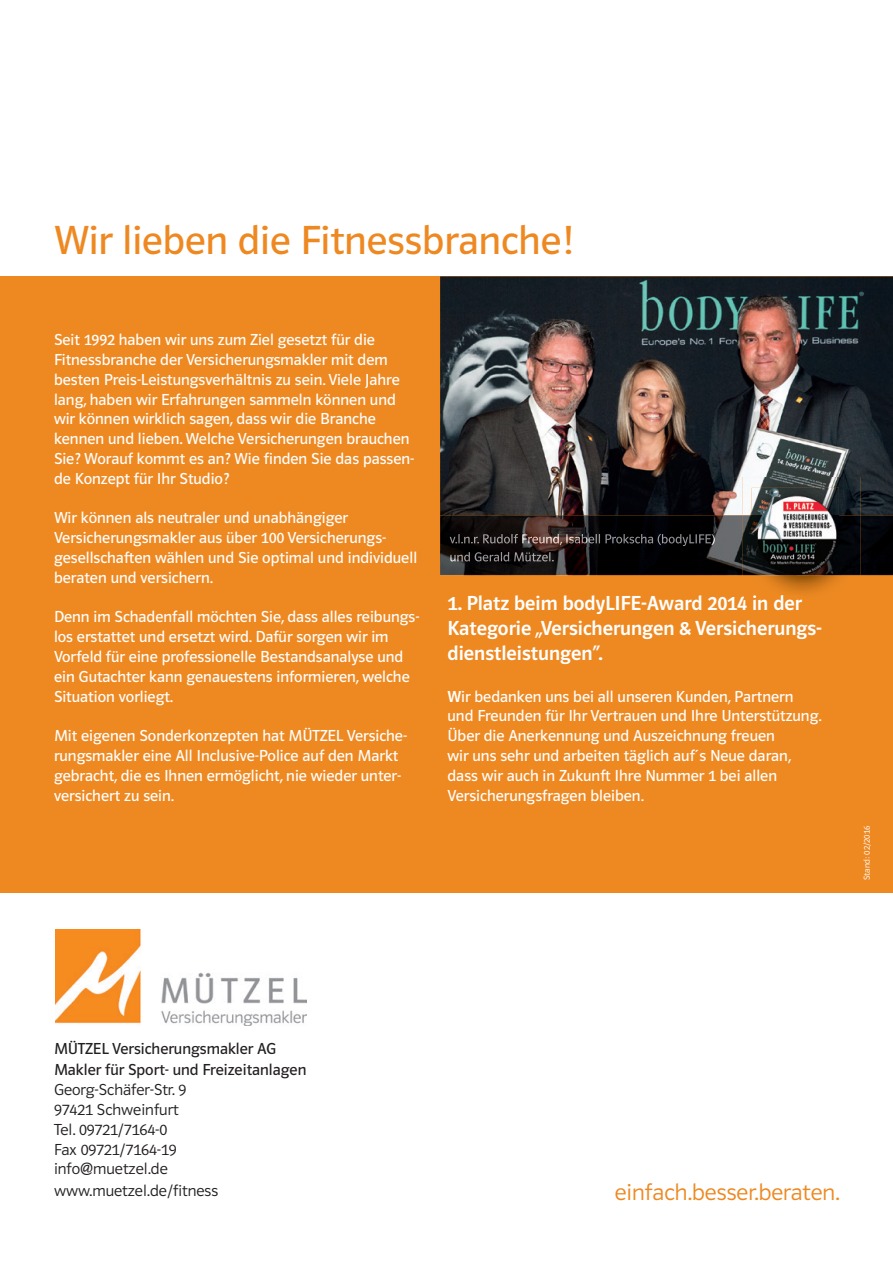
<style>
.page{position:relative;width:893px;height:1263px;background:#fff}
.page>*{position:absolute;margin:0;border:0;box-sizing:border-box;transform-origin:0 0}
.t1{font:42px "Polo 11 R Buch";color:#ee8922}
.t2{font:24px "Polo 11 R Leicht";color:#ee8922}
.t3{font:21px/25.2px "Polo 11 R Krftg";color:#fff}
.t4{font:16.5px/19.8px "Polo 11 R Buch";color:#fff}
.t5{font:16.5px/19.8px "Polo 11 R Leicht";color:#231f20}
.t6{font:16.5px/21.6px "Polo 11 R Buch";color:#231f20}
.t7{font:9px "Polo 11 R Leicht";color:#fff}
.s1{font-family:"Polo 11 R Krftg"}
.s2{font-family:"Polo 11 R Buch"}
</style>
<div class="page">
<div style="left:0;top:276px;width:893px;height:617px;background:#ee8922"></div>
<img style="left:440px;top:276px;width:453px;height:239px">
<img style="left:440px;top:515px;width:453px;height:60px">
<img style="left:446px;top:534px;width:269px;height:12px">
<img style="left:440px;top:552px;width:114px;height:9px">
<img style="left:56px;top:930px;width:251px;height:95px">
<img style="left:742px;top:477px;width:118px;height:116px">
<img style="left:742px;top:595px;width:42px;height:4px">
<img style="left:742px;top:515px;width:118px;height:60px">
<img style="left:752px;top:488px;width:87px;height:27px">
<img style="left:752px;top:515px;width:87px;height:60px">
<h1 class="t1" style="left:54px;top:218px;width:520px">Wir lieben die Fitnessbranche!</h1>
<p class="t4" style="left:54px;top:330px;width:362px">Seit 1992 haben wir uns zum Ziel gesetzt für die Fitnessbranche der Versicherungsmakler mit dem besten Preis-Leistungsverhältnis zu sein. Viele Jahre lang, haben wir Erfahrungen sammeln können und wir können wirklich sagen, dass wir die Branche kennen und lieben. Welche Versicherungen brauchen Sie? Worauf kommt es an? Wie finden Sie das passen&shy;de Konzept für Ihr Studio?</p>
<p class="t4" style="left:54px;top:508px;width:365px">Wir können als neutraler und unabhängiger Versicherungsmakler aus über 100 Versicherungs&shy;gesellschaften wählen und Sie optimal und individuell beraten und versichern.</p>
<p class="t4" style="left:54px;top:607px;width:367px">Denn im Schadenfall möchten Sie, dass alles reibungs&shy;los erstattet und ersetzt wird. Dafür sorgen wir im Vorfeld für eine professionelle Bestandsanalyse und ein Gutachter kann genauestens informieren, welche Situation vorliegt.</p>
<p class="t4" style="left:54px;top:726px;width:354px">Mit eigenen Sonderkonzepten hat MÜTZEL Versiche&shy;rungsmakler eine All Inclusive-Police auf den Markt gebracht, die es Ihnen ermöglicht, nie wieder unter&shy;versichert zu sein.</p>
<p class="t3" style="left:448px;top:590px;width:376px">1. Platz beim bodyLIFE-Award 2014 in der<br>Kategorie „Versicherungen &amp; Versicherungs&shy;dienstleistungen“.</p>
<p class="t4" style="left:448px;top:686px;width:376px"><span class="s1">W</span>ir bedanken uns bei all unseren Kunden, Partnern und Freunden für Ihr Vertrauen und Ihre Unterstützung.<br>Über die Anerkennung und Auszeichnung freuen<br>wir uns sehr und arbeiten täglich auf´s Neue daran, dass wir auch in Zukunft Ihre Nummer 1 bei allen Versicherungsfragen bleiben.</p>
<p class="t7" style="left:862px;top:880px;width:56px;rotate:-90deg">Stand: 02/2016</p>
<p class="t6" style="left:54px;top:1038px;width:254px">MÜTZEL Versicherungsmakler AG<br>Makler für Sport- und Freizeitanlagen</p>
<p class="t5" style="left:54px;top:1080px;width:134px">Georg-Schäfer-Str. 9<br>97421 Schweinfurt<br>Tel. 09721/7164-0<br>Fax 09721/7164-19 info<span class="s2">@</span>muetzel.de</p>
<p class="t5" style="left:54px;top:1181px;width:166px">www.muetzel.de/fitness</p>
<h2 class="t2" style="left:615px;top:1179px;width:227px">einfach.besser.beraten.</h2>
</div>
